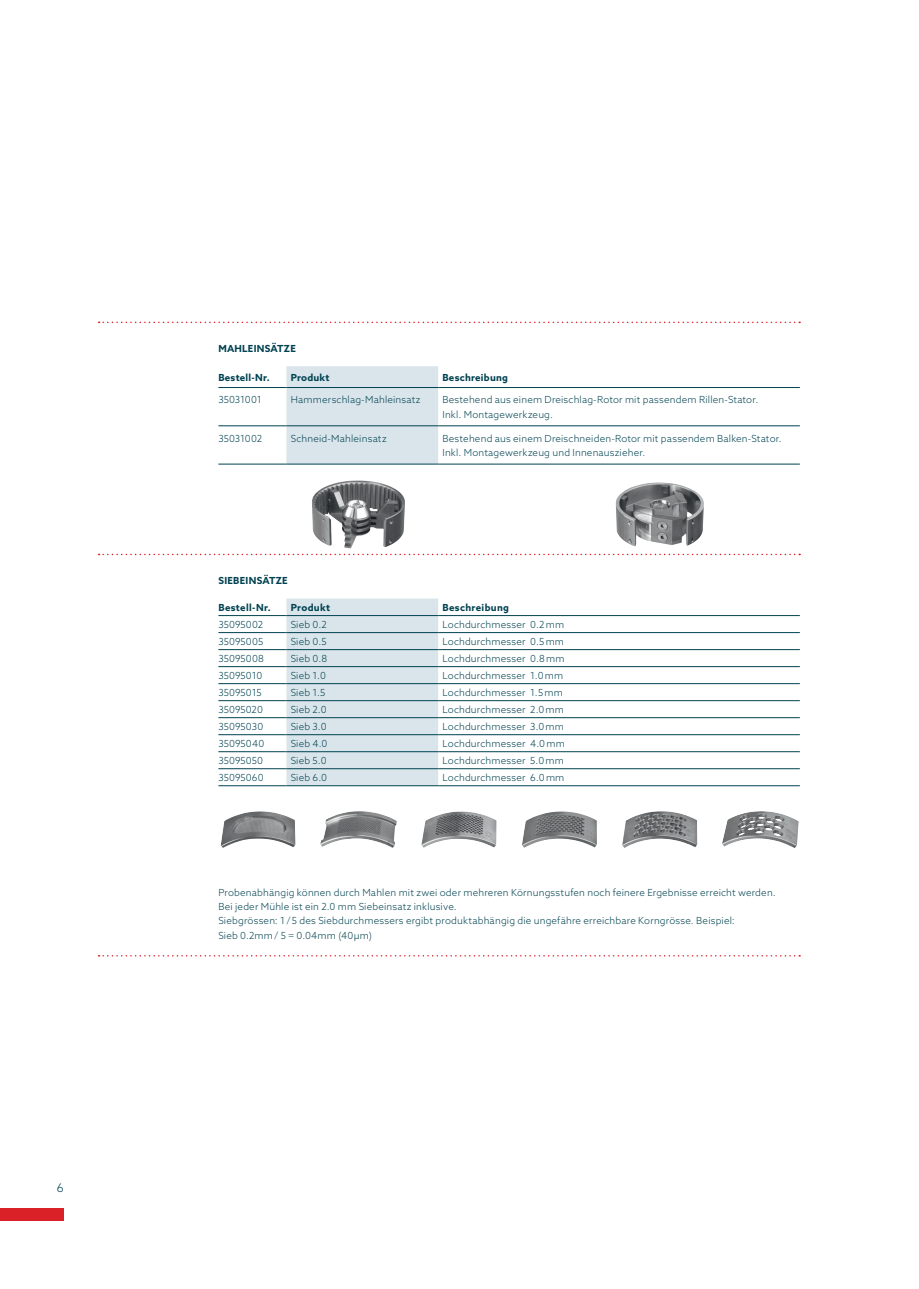
<style>
.page{position:relative;width:919px;height:1289px;background:#fff}
.page>*{position:absolute;margin:0;border:0;box-sizing:border-box;transform-origin:0 0}
.t1{font:300 12px "Azo Sans";color:#004251}
.t2{font:300 9.75px/14.2px "Azo Sans";letter-spacing:.02em;color:#004251}
.t3{font:700 9.75px "Azo Sans";letter-spacing:.03em;color:#004251}
.t4{font:300 9.75px "Azo Sans";color:#004251}
</style>
<div class="page">
<img style="left:312px;top:480px;width:93px;height:68px">
<img style="left:615px;top:482px;width:88px;height:64px">
<svg style="left:99px;top:553px;width:701px;height:2px"></svg>
<svg style="left:99px;top:955px;width:701px;height:1px"></svg>
<svg style="left:99px;top:321px;width:701px;height:2px"></svg>
<img style="left:221px;top:811px;width:74px;height:37px">
<img style="left:421px;top:811px;width:75px;height:36px">
<img style="left:320px;top:811px;width:76px;height:37px">
<img style="left:522px;top:811px;width:75px;height:36px">
<img style="left:622px;top:811px;width:75px;height:37px">
<img style="left:722px;top:811px;width:76px;height:37px">
<div style="left:286px;top:366px;width:152px;height:97px;background:#d9e5ea"></div>
<hr style="left:218px;top:387px;width:68px;height:1px;background:#004251">
<hr style="left:286px;top:387px;width:152px;height:1px;background:#004251">
<hr style="left:438px;top:387px;width:361px;height:1px;background:#004251">
<hr style="left:218px;top:425px;width:68px;height:1px;background:#004251">
<hr style="left:286px;top:425px;width:152px;height:1px;background:#004251">
<hr style="left:438px;top:425px;width:361px;height:1px;background:#004251">
<hr style="left:218px;top:463px;width:68px;height:1px;background:#004251">
<hr style="left:286px;top:463px;width:152px;height:1px;background:#004251">
<hr style="left:438px;top:463px;width:361px;height:1px;background:#004251">
<svg style="left:286px;top:598px;width:152px;height:187px;background:#d7e3e8"></svg>
<hr style="left:218px;top:615px;width:68px;height:1px;background:#004251">
<hr style="left:286px;top:615px;width:152px;height:1px;background:#004251">
<hr style="left:438px;top:615px;width:361px;height:1px;background:#004251">
<hr style="left:218px;top:632px;width:68px;height:1px;background:#004251">
<hr style="left:286px;top:632px;width:152px;height:1px;background:#004251">
<hr style="left:438px;top:632px;width:361px;height:1px;background:#004251">
<hr style="left:218px;top:649px;width:68px;height:1px;background:#004251">
<hr style="left:286px;top:649px;width:152px;height:1px;background:#004251">
<hr style="left:438px;top:649px;width:361px;height:1px;background:#004251">
<hr style="left:218px;top:666px;width:68px;height:1px;background:#004251">
<hr style="left:286px;top:666px;width:152px;height:1px;background:#004251">
<hr style="left:438px;top:666px;width:361px;height:1px;background:#004251">
<hr style="left:218px;top:683px;width:68px;height:1px;background:#004251">
<hr style="left:286px;top:683px;width:152px;height:1px;background:#004251">
<hr style="left:438px;top:683px;width:361px;height:1px;background:#004251">
<hr style="left:218px;top:700px;width:68px;height:1px;background:#004251">
<hr style="left:286px;top:700px;width:152px;height:1px;background:#004251">
<hr style="left:438px;top:700px;width:361px;height:1px;background:#004251">
<hr style="left:218px;top:717px;width:68px;height:1px;background:#004251">
<hr style="left:286px;top:717px;width:152px;height:1px;background:#004251">
<hr style="left:438px;top:717px;width:361px;height:1px;background:#004251">
<hr style="left:218px;top:734px;width:68px;height:1px;background:#004251">
<hr style="left:286px;top:734px;width:152px;height:1px;background:#004251">
<hr style="left:438px;top:734px;width:361px;height:1px;background:#004251">
<hr style="left:218px;top:751px;width:68px;height:1px;background:#004251">
<hr style="left:286px;top:751px;width:152px;height:1px;background:#004251">
<hr style="left:438px;top:751px;width:361px;height:1px;background:#004251">
<hr style="left:218px;top:768px;width:68px;height:1px;background:#004251">
<hr style="left:286px;top:768px;width:152px;height:1px;background:#004251">
<hr style="left:438px;top:768px;width:361px;height:1px;background:#004251">
<hr style="left:218px;top:785px;width:68px;height:1px;background:#004251">
<hr style="left:286px;top:785px;width:152px;height:1px;background:#004251">
<hr style="left:438px;top:785px;width:361px;height:1px;background:#004251">
<div style="left:0;top:1208px;width:64px;height:12px;background:#da2128"></div>
<p class="t1" style="left:57px;top:1179px;width:8px">6</p>
<p class="t3" style="left:218px;top:342px;width:79px">MAHLEINSÄTZE</p>
<p class="t3" style="left:218px;top:370px;width:53px">Bestell-Nr.</p>
<p class="t3" style="left:291px;top:370px;width:40px">Produkt</p>
<p class="t3" style="left:442px;top:370px;width:67px">Beschreibung</p>
<p class="t4" style="left:218px;top:393px;width:45px">35031001</p>
<p class="t2" style="left:291px;top:392px;width:131px">Hammerschlag-Mahleinsatz</p>
<p class="t2" style="left:442px;top:392px;width:317px">Bestehend aus einem Dreischlag-Rotor mit passendem Rillen-Stator.<br>Inkl. Montagewerkzeug.</p>
<p class="t4" style="left:218px;top:432px;width:45px">35031002</p>
<p class="t2" style="left:291px;top:431px;width:97px">Schneid-Mahleinsatz</p>
<p class="t2" style="left:442px;top:431px;width:340px">Bestehend aus einem Dreischneiden-Rotor mit passendem Balken-Stator.<br>Inkl. Montagewerkzeug und Innenauszieher.</p>
<p class="t3" style="left:218px;top:574px;width:71px">SIEBEINSÄTZE</p>
<p class="t3" style="left:218px;top:600px;width:54px">Bestell-Nr.</p>
<p class="t3" style="left:291px;top:600px;width:41px">Produkt</p>
<p class="t3" style="left:442px;top:600px;width:68px">Beschreibung</p>
<p class="t2" style="left:218px;top:617px;width:46px">35095002</p>
<p class="t2" style="left:291px;top:617px;width:38px">Sieb 0.2</p>
<p class="t2" style="left:442px;top:617px;width:123px">Lochdurchmesser 0.2mm</p>
<p class="t2" style="left:218px;top:634px;width:46px">35095005</p>
<p class="t2" style="left:291px;top:634px;width:38px">Sieb 0.5</p>
<p class="t2" style="left:442px;top:634px;width:123px">Lochdurchmesser 0.5mm</p>
<p class="t2" style="left:218px;top:651px;width:47px">35095008</p>
<p class="t2" style="left:291px;top:651px;width:38px">Sieb 0.8</p>
<p class="t2" style="left:442px;top:651px;width:123px">Lochdurchmesser 0.8mm</p>
<p class="t2" style="left:218px;top:668px;width:45px">35095010</p>
<p class="t2" style="left:291px;top:668px;width:37px">Sieb 1.0</p>
<p class="t2" style="left:442px;top:668px;width:122px">Lochdurchmesser 1.0mm</p>
<p class="t2" style="left:218px;top:685px;width:45px">35095015</p>
<p class="t2" style="left:291px;top:685px;width:36px">Sieb 1.5</p>
<p class="t2" style="left:442px;top:685px;width:122px">Lochdurchmesser 1.5mm</p>
<p class="t2" style="left:218px;top:702px;width:46px">35095020</p>
<p class="t2" style="left:291px;top:702px;width:37px">Sieb 2.0</p>
<p class="t2" style="left:442px;top:702px;width:123px">Lochdurchmesser 2.0mm</p>
<p class="t2" style="left:218px;top:719px;width:46px">35095030</p>
<p class="t2" style="left:291px;top:719px;width:37px">Sieb 3.0</p>
<p class="t2" style="left:442px;top:719px;width:123px">Lochdurchmesser 3.0mm</p>
<p class="t2" style="left:218px;top:736px;width:47px">35095040</p>
<p class="t2" style="left:291px;top:736px;width:38px">Sieb 4.0</p>
<p class="t2" style="left:442px;top:736px;width:124px">Lochdurchmesser 4.0mm</p>
<p class="t2" style="left:218px;top:753px;width:46px">35095050</p>
<p class="t2" style="left:291px;top:753px;width:37px">Sieb 5.0</p>
<p class="t2" style="left:442px;top:753px;width:123px">Lochdurchmesser 5.0mm</p>
<p class="t2" style="left:218px;top:770px;width:47px">35095060</p>
<p class="t2" style="left:291px;top:770px;width:38px">Sieb 6.0</p>
<p class="t2" style="left:442px;top:770px;width:123px">Lochdurchmesser 6.0mm</p>
<p class="t2" style="left:218px;top:885px;width:558px">Probenabhängig können durch Mahlen mit zwei oder mehreren Körnungsstufen noch feinere Ergebnisse erreicht werden.<br>Bei jeder Mühle ist ein 2.0 mm Siebeinsatz inklusive.<br>Siebgrössen: 1/5 des Siebdurchmessers ergibt produktabhängig die ungefähre erreichbare Korngrösse. Beispiel:<br>Sieb 0.2mm/ 5 = 0.04mm (40µm)</p>
</div>
